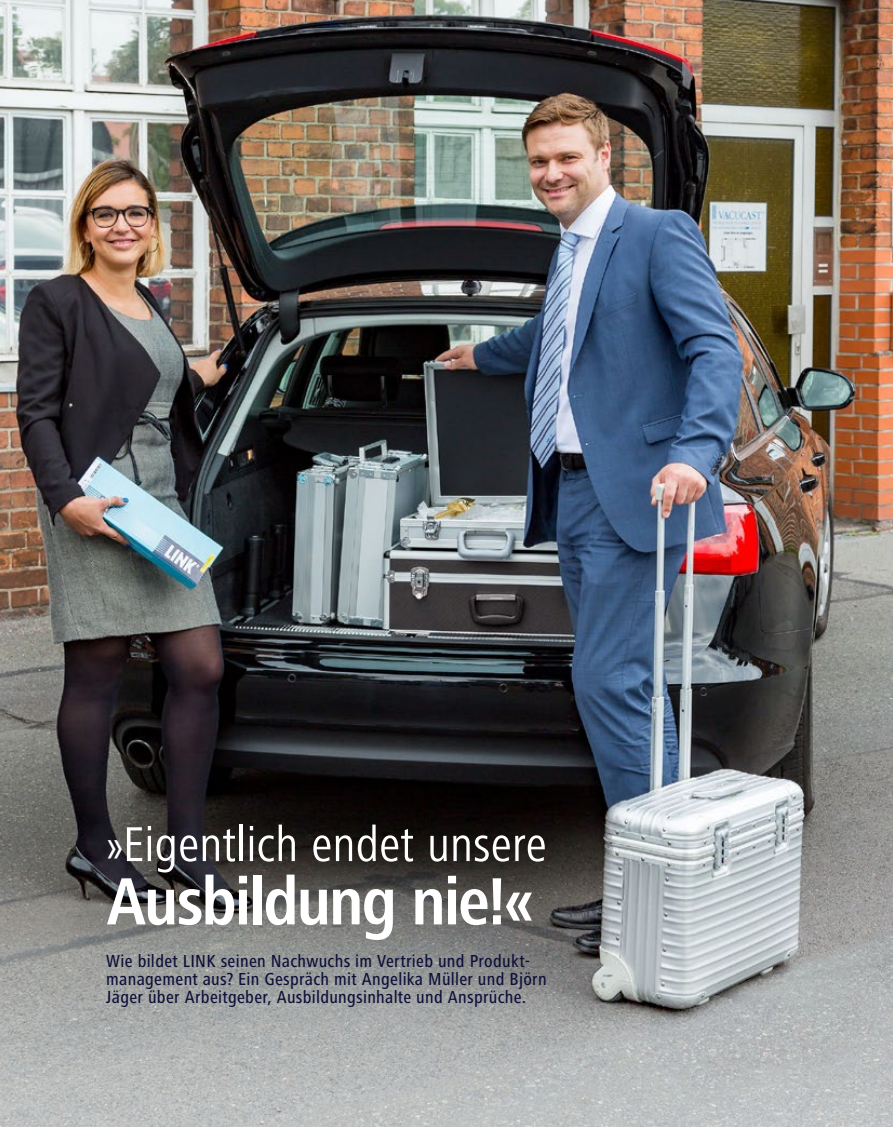
<style>
.page{position:relative;width:893px;height:1127px;background:#fff}
.page>*{position:absolute;margin:0;border:0;box-sizing:border-box;transform-origin:0 0}
.t1{font:700 condensed 69px "Frutiger Next LT";letter-spacing:-.035em;color:#fff}
.t2{font:condensed 50.7px "Frutiger Next LT";color:#fff}
.t3{font:500 condensed 18px/18px "Frutiger Next LT";letter-spacing:.015em;color:#0e0f38}
.s1{font-size:46.05px}
</style>
<div class="page">
<img style="left:0;top:0;width:893px;height:759px">
<svg style="left:0;top:759px;width:893px;height:368px;background:#868888"></svg>
<h2 class="t2" style="left:106px;top:816px;width:442px"><span class="s1">»</span>Eigentlich endet unsere</h2>
<h1 class="t1" style="left:106px;top:863px;width:429px">Ausbildung nie!«</h1>
<p class="t3" style="left:106px;top:951px;width:442px">Wie bildet LINK seinen Nachwuchs im Vertrieb und Produkt&shy;management aus? Ein Gespräch mit Angelika Müller und Björn<br>Jäger über Arbeitgeber, Ausbildungsinhalte und Ansprüche.</p>
</div>
